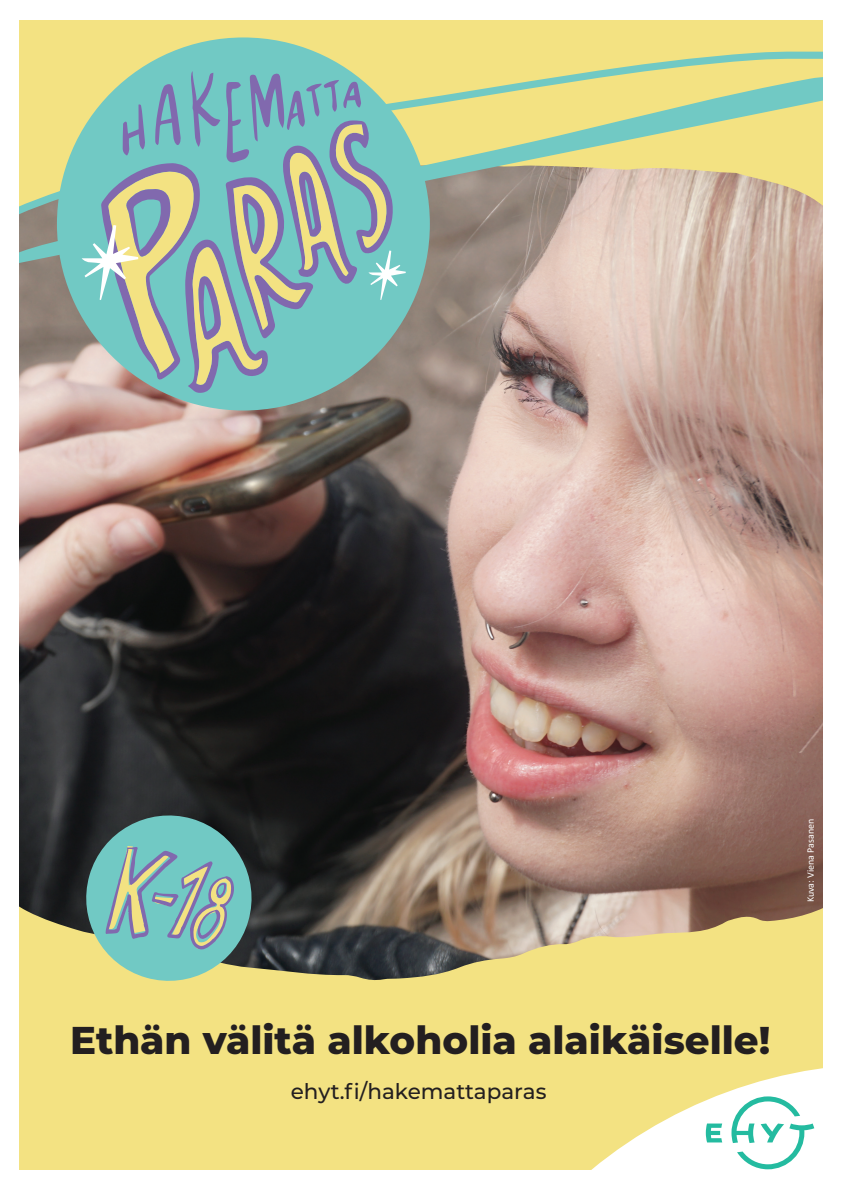
<style>
.page{position:relative;width:842px;height:1191px;background:#f3e282}
.page>*{position:absolute;margin:0;border:0;box-sizing:border-box;transform-origin:0 0}
.t1{font:800 38.7px "Montserrat";color:#231f20}
.t2{font:500 21.5px "Montserrat";color:#231f20}
.t3{font:10px "Calibri";color:#fff}
</style>
<div class="page">
<div style="left:0;top:0;width:842px;height:20px;background:#fff"></div>
<img style="left:19px;top:271px;width:805px;height:709px">
<svg style="left:591px;top:1063px;width:233px;height:107px"></svg>
<svg style="left:156px;top:35px;width:668px;height:39px"></svg>
<svg style="left:19px;top:74px;width:805px;height:197px"></svg>
<div style="left:0;top:0;width:19px;height:1191px;background:#fff"></div>
<div style="left:0;top:1170px;width:842px;height:21px;background:#fff"></div>
<div style="left:824px;top:0;width:18px;height:1191px;background:#fff"></div>
<svg style="left:649px;top:1123px;width:73px;height:47px;background:#f0faf7"></svg>
<svg style="left:731px;top:1096px;width:83px;height:73px;background:#cdefe9"></svg>
<div style="left:57px;top:37px;width:373px;height:373px;background:#71c9c4;border-radius:50%"></div>
<svg style="left:82px;top:71px;width:324px;height:322px"></svg>
<svg style="left:77px;top:806px;width:184px;height:175px"></svg>
<p class="t3" style="left:803px;top:902px;width:85px;rotate:-90deg">Kuva: Viena Pasanen</p>
<p class="t1" style="left:70px;top:1011px;width:702px">Ethän välitä alkoholia alaikäiselle!</p>
<p class="t2" style="left:291px;top:1076px;width:257px">ehyt.fi/hakemattaparas</p>
</div>
